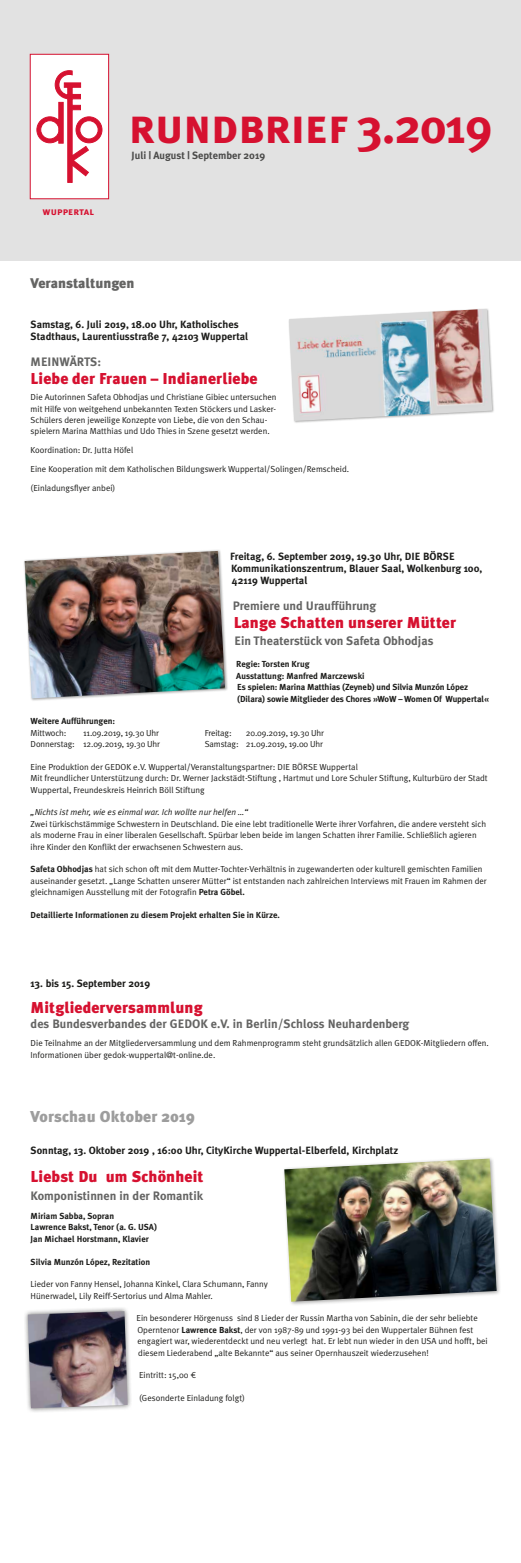
<style>
.page{position:relative;width:521px;height:1563px;background:#fff}
.page>*{position:absolute;margin:0;border:0;box-sizing:border-box;transform-origin:0 0}
.t1{font:49px "Meta Plus Bold Caps";letter-spacing:-.02em;color:#d61130}
.t2{font:900 15.75px "Meta Plus";letter-spacing:.01em;color:#d61130}
.t3{font:900 15.75px "Meta Plus";letter-spacing:.01em;color:#9d9d9d}
.t4{font:900 14px "Meta Plus";color:#646463}
.t5{font:700 12.25px "Meta Plus";color:#646463}
.t6{font:700 10.5px/12.2px "Meta Plus";color:#1d1d1b}
.t7{font:700 10.5px "Meta Plus";color:#4b4b4a}
.t8{font:10.5px "Meta Plus Bold Caps";letter-spacing:.01em;color:#d61130}
.t9{font:8.75px/11.4px "Meta Plus Normal";color:#1d1d1b}
.t10{font:700 8.75px/11.4px "Meta Plus";color:#1d1d1b}
.t11{font:italic 8.75px "Meta Plus Normal";color:#1d1d1b}
.s1{font-family:"Meta Plus";font-weight:700}
.s2{font-family:"Meta Plus Euro"}
</style>
<div class="page">
<div style="left:0;top:0;width:521px;height:260px;background:#e2e2e2"></div>
<div style="left:288px;top:308px;width:207px;height:116px;background:#1d1d1b;opacity:.4"></div>
<img style="left:289px;top:309px;width:203px;height:112px">
<div style="left:23px;top:549px;width:205px;height:152px;background:#1d1d1b;opacity:.4"></div>
<img style="left:25px;top:551px;width:200px;height:147px">
<div style="left:282px;top:1156px;width:220px;height:150px;background:#1d1d1b;opacity:.4"></div>
<img style="left:284px;top:1158px;width:213px;height:143px">
<div style="left:30px;top:54px;width:79px;height:145px;background:#fff;border:1px solid #d61130"></div>
<svg style="left:37px;top:70px;width:65px;height:113px"></svg>
<div style="left:23px;top:1306px;width:110px;height:107px;background:#1d1d1b;opacity:.6"></div>
<img style="left:28px;top:1311px;width:100px;height:97px">
<p class="t8" style="left:42px;top:205px;width:53px">wuppertal</p>
<h1 class="t1" style="left:129px;top:98px;width:366px">rundbrief <span class="s1">3.2019</span></h1>
<p class="t7" style="left:132px;top:150px;width:135px">Juli | August | September 2019</p>
<h3 class="t4" style="left:31px;top:275px;width:105px">Veranstaltungen</h3>
<p class="t6" style="left:31px;top:318px;width:219px">Samstag, 6. Juli 2019, 18.00 Uhr, Katholisches<br>Stadthaus, Laurentiusstraße 7, 42103 Wuppertal</p>
<h3 class="t5" style="left:31px;top:354px;width:72px">MEINWÄRTS:</h3>
<h2 class="t2" style="left:31px;top:369px;width:228px">Liebe der Frauen – Indianerliebe</h2>
<p class="t9" style="left:31px;top:391px;width:247px">Die Autorinnen Safeta Obhodjas und Christiane Gibiec untersuchen mit Hilfe von weitgehend unbekannten Texten Stöckers und Lasker-Schülers deren jeweilige Konzepte von Liebe, die von den Schau&shy;spielern Marina Matthias und Udo Thies in Szene gesetzt werden.</p>
<p class="t9" style="left:31px;top:441px;width:320px;line-height:18.8px">Koordination: Dr. Jutta Höfel<br>Eine Kooperation mit dem Katholischen Bildungswerk Wuppertal/Solingen/Remscheid. (Einladungsflyer anbei)</p>
<p class="t6" style="left:230px;top:550px;width:254px">Freitag, 6. September 2019, 19.30 Uhr, DIE BÖRSE<br>Kommunikationszentrum, Blauer Saal, Wolkenburg 100,<br>42119 Wuppertal</p>
<h3 class="t5" style="left:233px;top:599px;width:145px">Premiere und Uraufführung</h3>
<h2 class="t2" style="left:234px;top:614px;width:224px">Lange Schatten unserer Mütter</h2>
<h3 class="t5" style="left:235px;top:633px;width:200px">Ein Theaterstück von Safeta Obhodjas</h3>
<p class="t10" style="left:236px;top:659px;width:254px">Regie: Torsten Krug<br>Ausstattung: Manfred Marczewski<br>Es spielen: Marina Matthias (Zeyneb) und Silvia Munzón López (Dilara) sowie Mitglieder des Chores »WoW – Women Of Wuppertal«</p>
<p class="t10" style="left:31px;top:715px;width:86px">Weitere Aufführungen:</p>
<p class="t9" style="left:31px;top:727px;width:37px">Mittwoch:</p>
<p class="t9" style="left:83px;top:727px;width:77px">11.09.2019, 19.30 Uhr</p>
<p class="t9" style="left:205px;top:727px;width:28px">Freitag:</p>
<p class="t9" style="left:246px;top:727px;width:80px">20.09.2019, 19.30 Uhr</p>
<p class="t9" style="left:31px;top:738px;width:131px">Donnerstag: 12.09.2019, 19.30 Uhr</p>
<p class="t9" style="left:205px;top:738px;width:120px">Samstag: 21.09.2019, 19.00 Uhr</p>
<p class="t9" style="left:31px;top:761px;width:458px">Eine Produktion der GEDOK e.V. Wuppertal/Veranstaltungspartner: DIE BÖRSE Wuppertal<br>Mit freundlicher Unterstützung durch: Dr. Werner Jackstädt-Stiftung , Hartmut und Lore Schuler Stiftung, Kulturbüro der Stadt<br>Wuppertal, Freundeskreis Heinrich Böll Stiftung</p>
<p class="t11" style="left:31px;top:807px;width:219px">„Nichts ist mehr, wie es einmal war. Ich wollte nur helfen …“</p>
<p class="t9" style="left:31px;top:818px;width:457px">Zwei türkischstämmige Schwestern in Deutschland. Die eine lebt traditionelle Werte ihrer Vorfahren, die andere versteht sich als moderne Frau in einer liberalen Gesellschaft. Spürbar leben beide im langen Schatten ihrer Familie. Schließlich agieren ihre Kinder den Konflikt der erwachsenen Schwestern aus.</p>
<p class="t9" style="left:31px;top:863px;width:458px"><span class="s1">Safeta Obhodjas</span> hat sich schon oft mit dem Mutter-Tochter-Verhältnis in zugewanderten oder kulturell gemischten Familien auseinander gesetzt. „Lange Schatten unserer Mütter“ ist entstanden nach zahlreichen Interviews mit Frauen im Rahmen der gleichnamigen Ausstellung mit der Fotografin <span class="s1">Petra Göbel.</span></p>
<p class="t10" style="left:31px;top:909px;width:251px">Detaillierte Informationen zu diesem Projekt erhalten Sie in Kürze.</p>
<p class="t6" style="left:31px;top:977px;width:121px">13. bis 15. September 2019</p>
<h2 class="t2" style="left:31px;top:998px;width:173px">Mitgliederversammlung</h2>
<h3 class="t5" style="left:31px;top:1016px;width:380px">des Bundesverbandes der GEDOK e.V. in Berlin/Schloss Neuhardenberg</h3>
<p class="t9" style="left:31px;top:1037px;width:460px">Die Teilnahme an der Mitgliederversammlung und dem Rahmenprogramm steht grundsätzlich allen GEDOK-Mitgliedern offen.<br>Informationen über gedok-wuppertal@t-online.de.</p>
<h2 class="t3" style="left:31px;top:1107px;width:166px">Vorschau Oktober 2019</h2>
<p class="t6" style="left:31px;top:1143px;width:369px">Sonntag, 13. Oktober 2019 , 16:00 Uhr, CityKirche Wuppertal-Elberfeld, Kirchplatz</p>
<h2 class="t2" style="left:31px;top:1167px;width:174px">Liebst Du um Schönheit</h2>
<h3 class="t5" style="left:31px;top:1189px;width:174px">Komponistinnen in der Romantik</h3>
<p class="t10" style="left:31px;top:1210px;width:128px">Miriam Sabba, Sopran<br>Lawrence Bakst, Tenor (a. G. USA)<br>Jan Michael Horstmann, Klavier</p>
<p class="t10" style="left:31px;top:1255px;width:121px">Silvia Munzón López, Rezitation</p>
<p class="t9" style="left:31px;top:1278px;width:239px">Lieder von Fanny Hensel, Johanna Kinkel, Clara Schumann, Fanny<br>Hünerwadel, Lily Reiff-Sertorius und Alma Mahler.</p>
<p class="t9" style="left:137px;top:1312px;width:353px">Ein besonderer Hörgenuss sind 8 Lieder der Russin Martha von Sabinin, die der sehr beliebte Operntenor <span class="s1">Lawrence Bakst</span>, der von 1987-89 und 1991-93 bei den Wuppertaler Bühnen fest engagiert war, wiederentdeckt und neu verlegt hat. Er lebt nun wieder in den USA und hofft, bei diesem Liederabend „alte Bekannte“ aus seiner Opernhauszeit wiederzusehen!</p>
<p class="t9" style="left:139px;top:1369px;width:59px">Eintritt: 15,00 <span class="s2">1</span></p>
<p class="t9" style="left:139px;top:1392px;width:107px">(Gesonderte Einladung folgt)</p>
</div>
